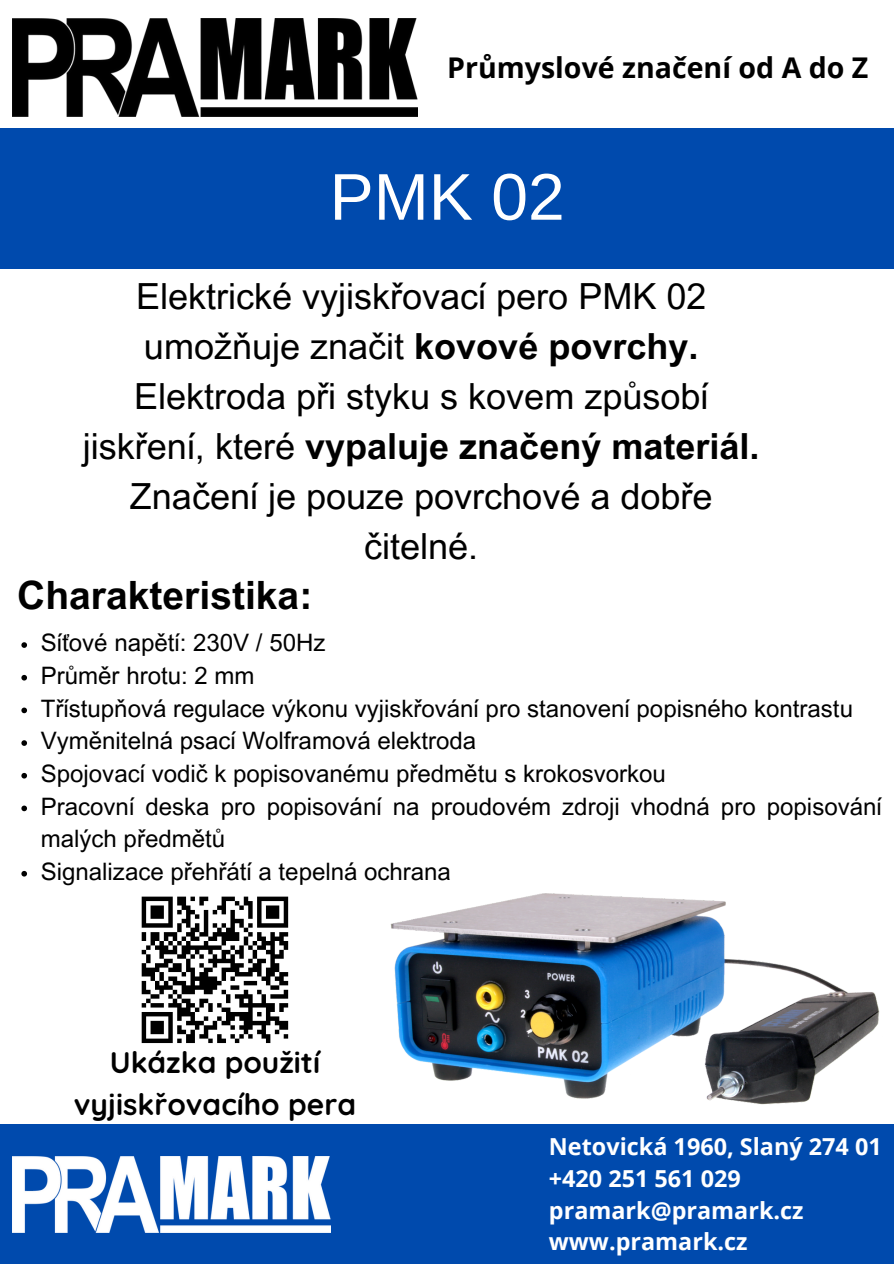
<style>
.page{position:relative;width:894px;height:1264px;background:#fff}
.page>*{position:absolute;margin:0;border:0;box-sizing:border-box;transform-origin:0 0}
.t1{font:66px "Arimo";color:#fff}
.t2{font:700 39px "Arial MT Pro";color:#000}
.t3{font:36px/49.9px "Arial MT Pro";color:#000}
.t4{font:700 29.7px/41.7px "Quicksand";color:#000;text-align:center}
.t5{font:700 28.5px "Open Sans";color:#000}
.t6{font:24px/32.7px "Arial MT Pro";color:#000}
.t7{font:700 23.4px "Open Sans";color:#fff}
.s1{font-weight:700}
</style>
<div class="page">
<div style="left:0;top:128px;width:893px;height:140px;background:#004aad"></div>
<img style="left:12px;top:18px;width:406px;height:98px">
<div style="left:0;top:1124px;width:893px;height:139px;background:#004aad"></div>
<img style="left:12px;top:1156px;width:318px;height:76px">
<img style="left:390px;top:893px;width:490px;height:211px">
<svg style="left:21px;top:642px;width:6px;height:6px"></svg>
<svg style="left:21px;top:675px;width:6px;height:5px"></svg>
<svg style="left:21px;top:707px;width:6px;height:6px"></svg>
<svg style="left:21px;top:740px;width:6px;height:6px"></svg>
<svg style="left:21px;top:773px;width:6px;height:5px"></svg>
<svg style="left:21px;top:805px;width:6px;height:6px"></svg>
<svg style="left:21px;top:870px;width:6px;height:6px"></svg>
<svg style="left:141px;top:896px;width:148px;height:148px"></svg>
<p class="t5" style="left:447px;top:48px;width:422px">Průmyslové značení od A do Z</p>
<p class="t1" style="left:329px;top:160px;width:236px">PMK 02</p>
<p class="t3" style="left:134px;top:276px;width:575px">Elektrické vyjiskřovací pero PMK 02 umožňuje značit <span class="s1">kovové povrchy.<br></span>Elektroda při styku s kovem způsobí</p>
<p class="t3" style="left:83px;top:426px;width:678px;text-align:center">jiskření, které <span class="s1">vypaluje značený materiál.<br></span>Značení je pouze povrchové a dobře čitelné.</p>
<p class="t2" style="left:17px;top:581px;width:296px">Charakteristika:</p>
<p class="t6" style="left:41px;top:629px;width:286px">Síťové napětí: 230V / 50Hz</p>
<p class="t6" style="left:41px;top:662px;width:215px">Průměr hrotu: 2 mm</p>
<p class="t6" style="left:41px;top:694px;width:813px">Třístupňová regulace výkonu vyjiskřování pro stanovení popisného kontrastu</p>
<p class="t6" style="left:41px;top:727px;width:437px">Vyměnitelná psací Wolframová elektroda</p>
<p class="t6" style="left:41px;top:760px;width:626px">Spojovací vodič k popisovanému předmětu s krokosvorkou</p>
<p class="t6" style="left:41px;top:792px;width:842px">Pracovní deska pro popisování na proudovém zdroji vhodná pro popisování malých předmětů</p>
<p class="t6" style="left:41px;top:858px;width:411px">Signalizace přehřátí a tepelná ochrana</p>
<p class="t4" style="left:74px;top:1041px;width:284px">Ukázka použití vyjiskřovacího pera</p>
<p class="t7" style="left:548px;top:1129px;width:334px">Netovická 1960, Slaný 274 01</p>
<p class="t7" style="left:548px;top:1161px;width:193px">+420 251 561 029</p>
<p class="t7" style="left:548px;top:1193px;width:256px">pramark@pramark.cz</p>
<p class="t7" style="left:548px;top:1225px;width:200px">www.pramark.cz</p>
</div>
